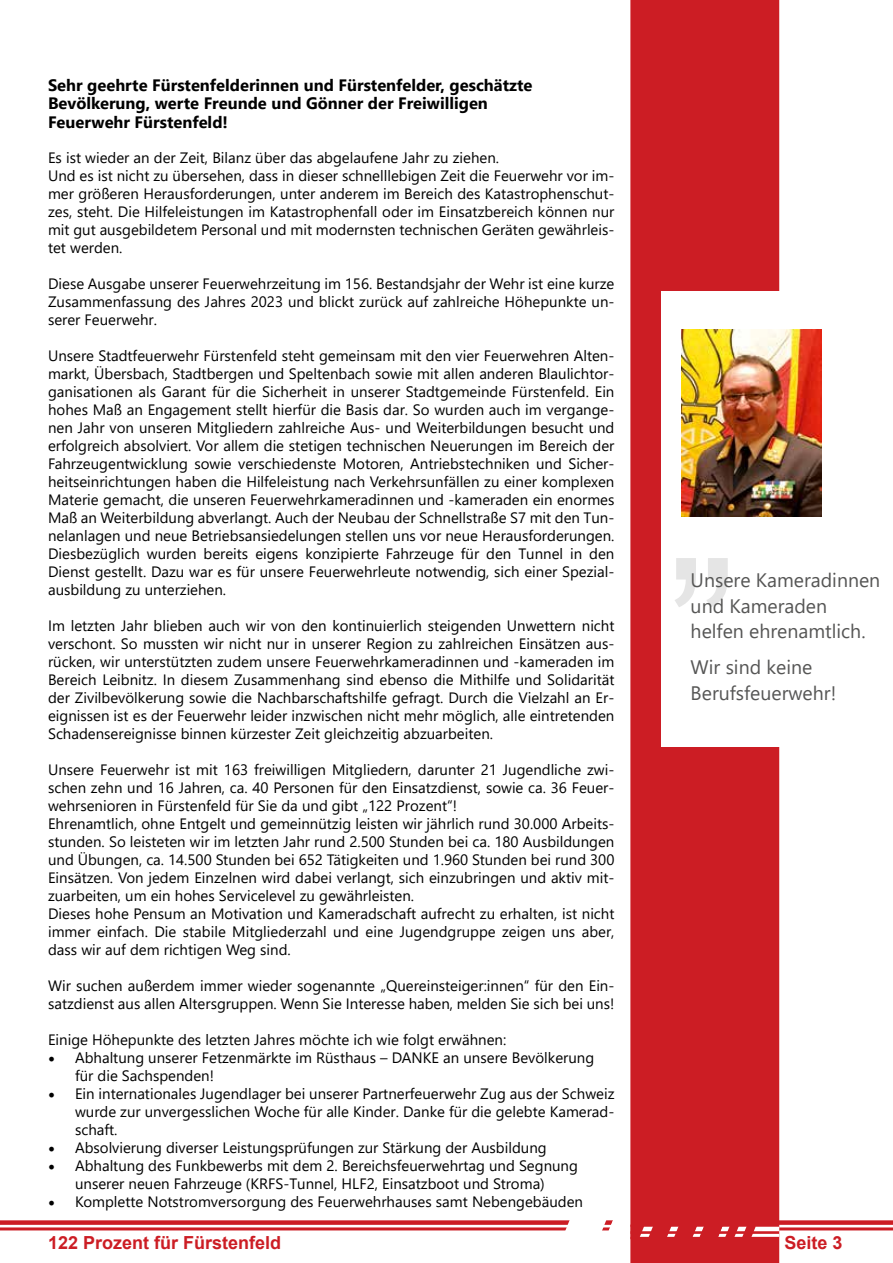
<style>
.page{position:relative;width:893px;height:1263px;background:#fff}
.page>*{position:absolute;margin:0;border:0;box-sizing:border-box;transform-origin:0 0}
.t1{font:19.5px/25.5px "Segoe UI";color:#565655}
.t2{font:700 18px "Arial";color:#cc1d24}
.t3{font:700 16.5px/18.8px "Segoe UI";color:#000}
.t4{font:15px/18px "Segoe UI";color:#000}
.s1{font-family:"Minion Pro";font-size:18px}
</style>
<div class="page">
<div style="left:0;top:1220px;width:893px;height:5px;background:#cc1d24"></div>
<hr style="left:0;top:1227px;width:893px;height:3px;background:#cc1d24">
<div style="left:630px;top:0;width:149px;height:1263px;background:#cc1d24"></div>
<div style="left:661px;top:291px;width:181px;height:456px;background:#fff"></div>
<svg style="left:675px;top:558px;width:53px;height:49px"></svg>
<img style="left:681px;top:329px;width:141px;height:188px">
<hr style="left:630px;top:1227px;width:149px;height:4px;background:#fff">
<hr style="left:630px;top:1234px;width:149px;height:3px;background:#fff">
<svg style="left:559px;top:1200px;width:219px;height:55px"></svg>
<div style="left:630px;top:1224px;width:9px;height:15px;background:#cc1d24;border:3px solid #cc1d24"></div>
<p class="t3" style="left:48px;top:74px;width:486px">Sehr geehrte Fürstenfelderinnen und Fürstenfelder, geschätzte<br>Bevölkerung, werte Freunde und Gönner der Freiwilligen<br>Feuerwehr Fürstenfeld!</p>
<p class="t4" style="left:48px;top:148px;width:568px">Es ist wieder an der Zeit, Bilanz über das abgelaufene Jahr zu ziehen.<br>Und es ist nicht zu übersehen, dass in dieser schnelllebigen Zeit die Feuerwehr vor im&shy;mer größeren Herausforderungen, unter anderem im Bereich des Katastrophenschut&shy;zes, steht. Die Hilfeleistungen im Katastrophenfall oder im Einsatzbereich können nur mit gut ausgebildetem Personal und mit modernsten technischen Geräten gewährleis&shy;tet werden.</p>
<p class="t4" style="left:48px;top:274px;width:568px;text-align:justify">Diese Ausgabe unserer Feuerwehrzeitung im 156. Bestandsjahr der Wehr ist eine kurze Zusammenfassung des Jahres 2023 und blickt zurück auf zahlreiche Höhepunkte un&shy;serer Feuerwehr.</p>
<p class="t4" style="left:48px;top:346px;width:568px;text-align:justify">Unsere Stadtfeuerwehr Fürstenfeld steht gemeinsam mit den vier Feuerwehren Alten&shy;markt, Übersbach, Stadtbergen und Speltenbach sowie mit allen anderen Blaulichtor&shy;ganisationen als Garant für die Sicherheit in unserer Stadtgemeinde Fürstenfeld. Ein hohes Maß an Engagement stellt hierfür die Basis dar. So wurden auch im vergange&shy;nen Jahr von unseren Mitgliedern zahlreiche Aus- und Weiterbildungen besucht und erfolgreich absolviert. Vor allem die stetigen technischen Neuerungen im Bereich der Fahrzeugentwicklung sowie verschiedenste Motoren, Antriebstechniken und Sicher&shy;heitseinrichtungen haben die Hilfeleistung nach Verkehrsunfällen zu einer komplexen Materie gemacht, die unseren Feuerwehrkameradinnen und -kameraden ein enormes Maß an Weiterbildung abverlangt. Auch der Neubau der Schnellstraße S7 mit den Tun&shy;nelanlagen und neue Betriebsansiedelungen stellen uns vor neue Herausforderungen.<br>Diesbezüglich wurden bereits eigens konzipierte Fahrzeuge für den Tunnel in den Dienst gestellt. Dazu war es für unsere Feuerwehrleute notwendig, sich einer Spezial&shy;ausbildung zu unterziehen.</p>
<p class="t4" style="left:48px;top:616px;width:568px;text-align:justify">Im letzten Jahr blieben auch wir von den kontinuierlich steigenden Unwettern nicht verschont. So mussten wir nicht nur in unserer Region zu zahlreichen Einsätzen aus&shy;rücken, wir unterstützten zudem unsere Feuerwehrkameradinnen und -kameraden im Bereich Leibnitz. In diesem Zusammenhang sind ebenso die Mithilfe und Solidarität der Zivilbevölkerung sowie die Nachbarschaftshilfe gefragt. Durch die Vielzahl an Er&shy;eignissen ist es der Feuerwehr leider inzwischen nicht mehr möglich, alle eintretenden Schadensereignisse binnen kürzester Zeit gleichzeitig abzuarbeiten.</p>
<p class="t4" style="left:48px;top:760px;width:568px">Unsere Feuerwehr ist mit 163 freiwilligen Mitgliedern, darunter 21 Jugendliche zwi&shy;schen zehn und 16 Jahren, ca. 40 Personen für den Einsatzdienst, sowie ca. 36 Feuer&shy;wehrsenioren in Fürstenfeld für Sie da und gibt „122 Prozent“!<br>Ehrenamtlich, ohne Entgelt und gemeinnützig leisten wir jährlich rund 30.000 Arbeits&shy;stunden. So leisteten wir im letzten Jahr rund 2.500 Stunden bei ca. 180 Ausbildungen und Übungen, ca. 14.500 Stunden bei 652 Tätigkeiten und 1.960 Stunden bei rund 300<br>Einsätzen. Von jedem Einzelnen wird dabei verlangt, sich einzubringen und aktiv mit&shy;zuarbeiten, um ein hohes Servicelevel zu gewährleisten.<br>Dieses hohe Pensum an Motivation und Kameradschaft aufrecht zu erhalten, ist nicht immer einfach. Die stabile Mitgliederzahl und eine Jugendgruppe zeigen uns aber, dass wir auf dem richtigen Weg sind.</p>
<p class="t4" style="left:48px;top:976px;width:568px">Wir suchen außerdem immer wieder sogenannte „Quereinsteiger:innen“ für den Ein&shy;satzdienst aus allen Altersgruppen. Wenn Sie Interesse haben, melden Sie sich bei uns!</p>
<p class="t4" style="left:48px;top:1030px;width:460px">Einige Höhepunkte des letzten Jahres möchte ich wie folgt erwähnen:</p>
<p class="t4" style="left:75px;top:1048px;width:521px;text-indent:-27px"><span class="s1">•</span> Abhaltung unserer Fetzenmärkte im Rüsthaus – DANKE an unsere Bevölkerung für die Sachspenden!</p>
<p class="t4" style="left:75px;top:1084px;width:541px;text-align:justify;text-indent:-27px"><span class="s1">•</span> Ein internationales Jugendlager bei unserer Partnerfeuerwehr Zug aus der Schweiz wurde zur unvergesslichen Woche für alle Kinder. Danke für die gelebte Kamerad&shy;schaft.</p>
<p class="t4" style="left:48px;top:1138px;width:500px"><span class="s1">•</span> Absolvierung diverser Leistungsprüfungen zur Stärkung der Ausbildung</p>
<p class="t4" style="left:48px;top:1156px;width:531px;text-align:center"><span class="s1">•</span> Abhaltung des Funkbewerbs mit dem 2. Bereichsfeuerwehrtag und Segnung unserer neuen Fahrzeuge (KRFS-Tunnel, HLF2, Einsatzboot und Stroma)</p>
<p class="t4" style="left:48px;top:1192px;width:536px"><span class="s1">•</span> Komplette Notstromversorgung des Feuerwehrhauses samt Nebengebäuden</p>
<h1 class="t1" style="left:691px;top:566px;width:191px">Unsere Kameradinnen und Kameraden helfen ehrenamtlich.</h1>
<h1 class="t1" style="left:691px;top:653px;width:147px">Wir sind keine<br>Berufsfeuerwehr!</h1>
<p class="t2" style="left:48px;top:1230px;width:235px">122 Prozent für Fürstenfeld</p>
<p class="t2" style="left:784px;top:1230px;width:60px">Seite 3</p>
</div>
